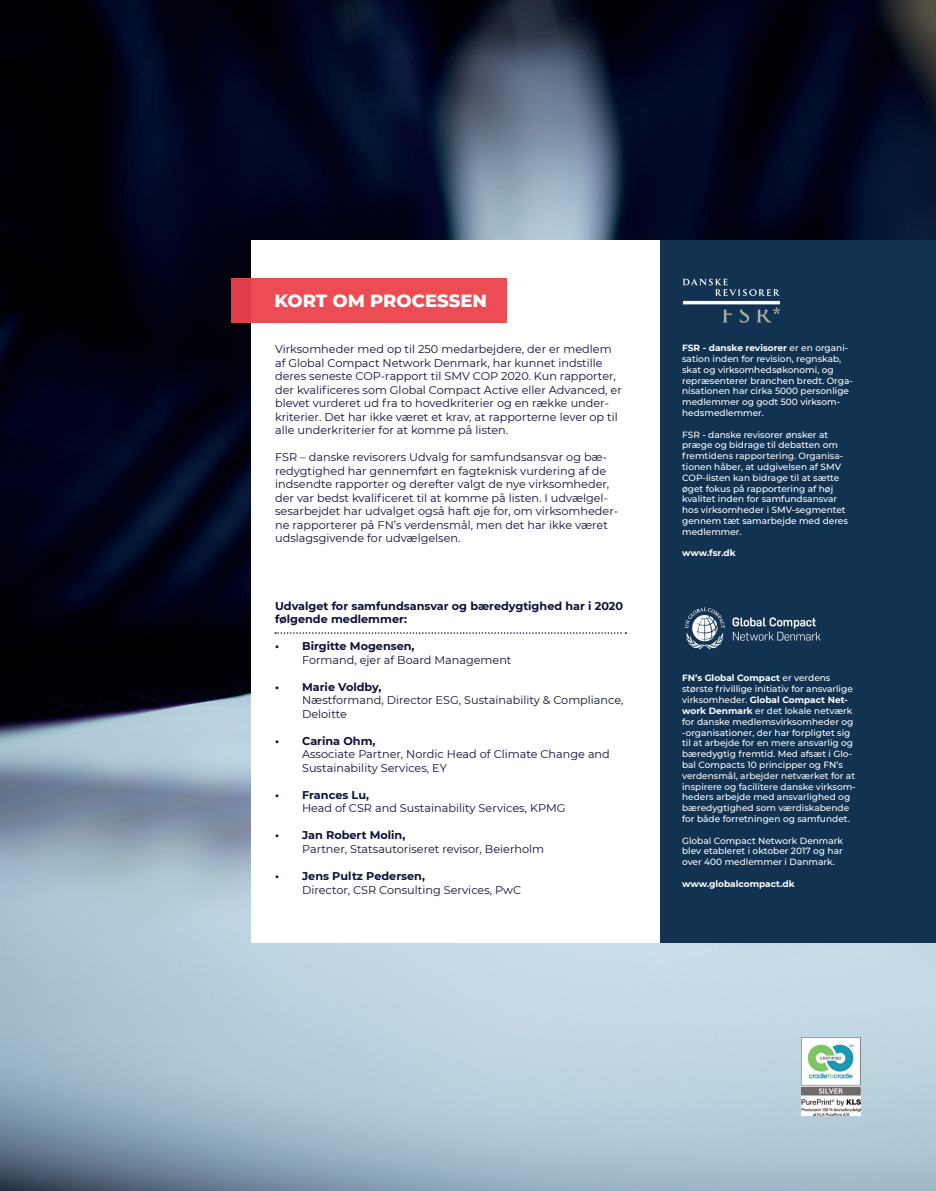
<style>
.page{position:relative;width:936px;height:1191px;background:#fff}
.page>*{position:absolute;margin:0;border:0;box-sizing:border-box;transform-origin:0 0}
.t1{font:800 18px "Montserrat";color:#fff}
.t2{font:11.25px/13.5px "Montserrat";color:#0f0f3a}
.t3{font:700 11.25px/13.5px "Montserrat";color:#0f0f3a}
.t4{font:500 9px/10.8px "Montserrat";color:#fff}
.t5{font:700 9px "Montserrat";color:#fff}
.s1{font-weight:700}
</style>
<div class="page">
<img style="left:0;top:0;width:935px;height:1191px">
<div style="left:251px;top:240px;width:684px;height:702px;background:#fff"></div>
<div style="left:660px;top:240px;width:275px;height:703px;background:#123251"></div>
<div style="left:231px;top:278px;width:275px;height:45px;background:linear-gradient(to right,#eb4951,#f04e56)"></div>
<svg style="left:275px;top:632px;width:351px;height:2px"></svg>
<img style="left:682px;top:278px;width:98px;height:45px">
<img style="left:684px;top:607px;width:137px;height:43px">
<img style="left:801px;top:1037px;width:59px;height:78px">
<h1 class="t1" style="left:274px;top:287px;width:214px">KORT OM PROCESSEN</h1>
<p class="t2" style="left:275px;top:342px;width:348px">Virksomheder med op til 250 medarbejdere, der er medlem af Global Compact Network Denmark, har kunnet indstille deres seneste COP-rapport til SMV COP 2020. Kun rapporter, der kvalificeres som Global Compact Active eller Advanced, er blevet vurderet ud fra to hovedkriterier og en række under&shy;kriterier. Det har ikke været et krav, at rapporterne lever op til alle underkriterier for at komme på listen.</p>
<p class="t2" style="left:275px;top:450px;width:344px">FSR – danske revisorers Udvalg for samfundsansvar og bæ&shy;redygtighed har gennemført en fagteknisk vurdering af de indsendte rapporter og derefter valgt de nye virksomheder, der var bedst kvalificeret til at komme på listen. I udvælgel&shy;sesarbejdet har udvalget også haft øje for, om virksomheder&shy;ne rapporterer på FN’s verdensmål, men det har ikke været udslagsgivende for udvælgelsen.</p>
<p class="t3" style="left:275px;top:598px;width:349px">Udvalget for samfundsansvar og bæredygtighed har i 2020 følgende medlemmer:</p>
<p class="t3" style="left:275px;top:639px;width:141px">• Birgitte Mogensen,</p>
<p class="t2" style="left:302px;top:653px;width:211px">Formand, ejer af Board Management</p>
<p class="t3" style="left:275px;top:679px;width:108px">• Marie Voldby,</p>
<p class="t2" style="left:302px;top:693px;width:323px">Næstformand, Director ESG, Sustainability &amp; Compliance,<br>Deloitte</p>
<p class="t3" style="left:275px;top:733px;width:102px">• Carina Ohm,</p>
<p class="t2" style="left:302px;top:747px;width:309px">Associate Partner, Nordic Head of Climate Change and<br>Sustainability Services, EY</p>
<p class="t3" style="left:275px;top:787px;width:95px">• Frances Lu,</p>
<p class="t2" style="left:302px;top:801px;width:265px">Head of CSR and Sustainability Services, KPMG</p>
<p class="t3" style="left:275px;top:828px;width:132px">• Jan Robert Molin,</p>
<p class="t2" style="left:302px;top:842px;width:243px">Partner, Statsautoriseret revisor, Beierholm</p>
<p class="t3" style="left:275px;top:868px;width:151px">• Jens Pultz Pedersen,</p>
<p class="t2" style="left:302px;top:882px;width:220px">Director, CSR Consulting Services, PwC</p>
<p class="t4" style="left:682px;top:342px;width:172px"><span class="s1">FSR - danske revisorer</span> er en organi&shy;sation inden for revision, regnskab, skat og virksomhedsøkonomi, og repræsenterer branchen bredt. Orga&shy;nisationen har cirka 5000 personlige medlemmer og godt 500 virksom&shy;hedsmedlemmer.</p>
<p class="t4" style="left:682px;top:428px;width:167px">FSR - danske revisorer ønsker at præge og bidrage til debatten om fremtidens rapportering. Organisa&shy;tionen håber, at udgivelsen af SMV<br>COP-listen kan bidrage til at sætte øget fokus på rapportering af høj kvalitet inden for samfundsansvar hos virksomheder i SMV-segmentet gennem tæt samarbejde med deres medlemmer.</p>
<p class="t5" style="left:682px;top:547px;width:55px">www.fsr.dk</p>
<p class="t4" style="left:682px;top:672px;width:175px"><span class="s1">FN’s Global Compact</span> er verdens største frivillige initiativ for ansvarlige virksomheder. <span class="s1">Global Compact Net&shy;work Denmark</span> er det lokale netværk for danske medlemsvirksomheder og -organisationer, der har forpligtet sig til at arbejde for en mere ansvarlig og bæredygtig fremtid. Med afsæt i Glo&shy;bal Compacts 10 principper og FN’s verdensmål, arbejder netværket for at inspirere og facilitere danske virksom&shy;heders arbejde med ansvarlighed og bæredygtighed som værdiskabende for både forretningen og samfundet.</p>
<p class="t4" style="left:682px;top:834px;width:162px;text-align:justify">Global Compact Network Denmark blev etableret i oktober 2017 og har over 400 medlemmer i Danmark.</p>
<p class="t5" style="left:682px;top:877px;width:114px">www.globalcompact.dk</p>
</div>
